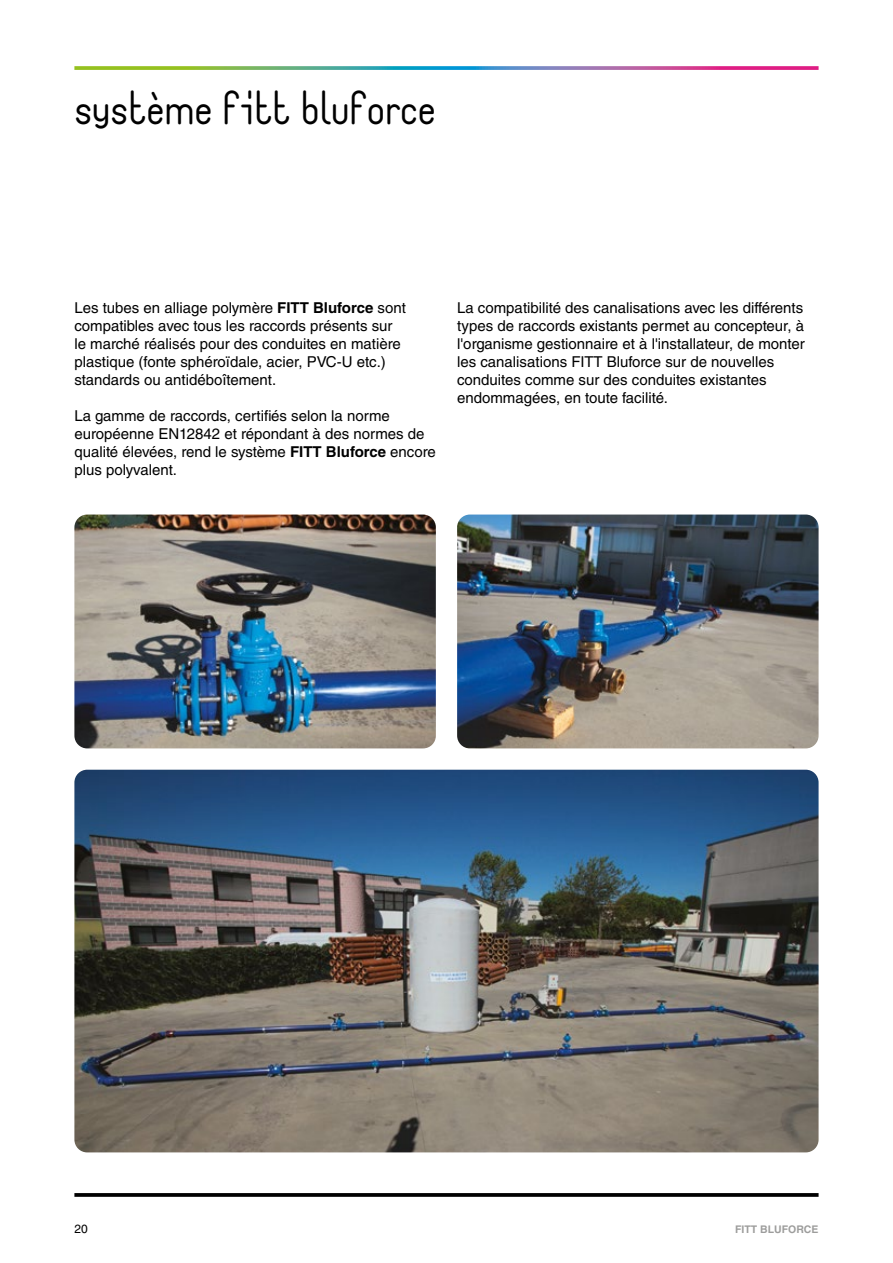
<style>
.page{position:relative;width:893px;height:1263px;background:#fff}
.page>*{position:absolute;margin:0;border:0;box-sizing:border-box;transform-origin:0 0}
.t1{font:40.5px "Fittype";color:#000}
.t2{font:15px/18px "Helvetica LT Std";color:#000}
.t3{font:12px "Helvetica LT Std";color:#000}
.t4{font:700 10.5px "Helvetica LT Std";color:#9d9d9c}
.s1{font-weight:700}
</style>
<div class="page">
<svg style="left:74px;top:66px;width:745px;height:4px"></svg>
<svg style="left:74px;top:1193px;width:745px;height:4px"></svg>
<img style="left:457px;top:514px;width:362px;height:234px">
<img style="left:74px;top:514px;width:362px;height:234px">
<img style="left:74px;top:770px;width:745px;height:382px">
<h1 class="t1" style="left:74px;top:90px;width:363px">Système FITT Bluforce</h1>
<p class="t2" style="left:74px;top:298px;width:333px">Les tubes en alliage polymère <span class="s1">FITT Bluforce</span> sont compatibles avec tous les raccords présents sur le marché réalisés pour des conduites en matière plastique (fonte sphéroïdale, acier, PVC-U etc.) standards ou antidéboîtement.</p>
<p class="t2" style="left:74px;top:406px;width:363px">La gamme de raccords, certifiés selon la norme européenne EN12842 et répondant à des normes de qualité élevées, rend le système <span class="s1">FITT Bluforce</span> encore plus polyvalent.</p>
<p class="t2" style="left:457px;top:298px;width:349px">La compatibilité des canalisations avec les différents types de raccords existants permet au concepteur, à l'organisme gestionnaire et à l'installateur, de monter les canalisations FITT Bluforce sur de nouvelles conduites comme sur des conduites existantes endommagées, en toute facilité.</p>
<p class="t3" style="left:74px;top:1222px;width:15px">20</p>
<p class="t4" style="left:735px;top:1222px;width:85px">FITT BLUFORCE</p>
</div>
